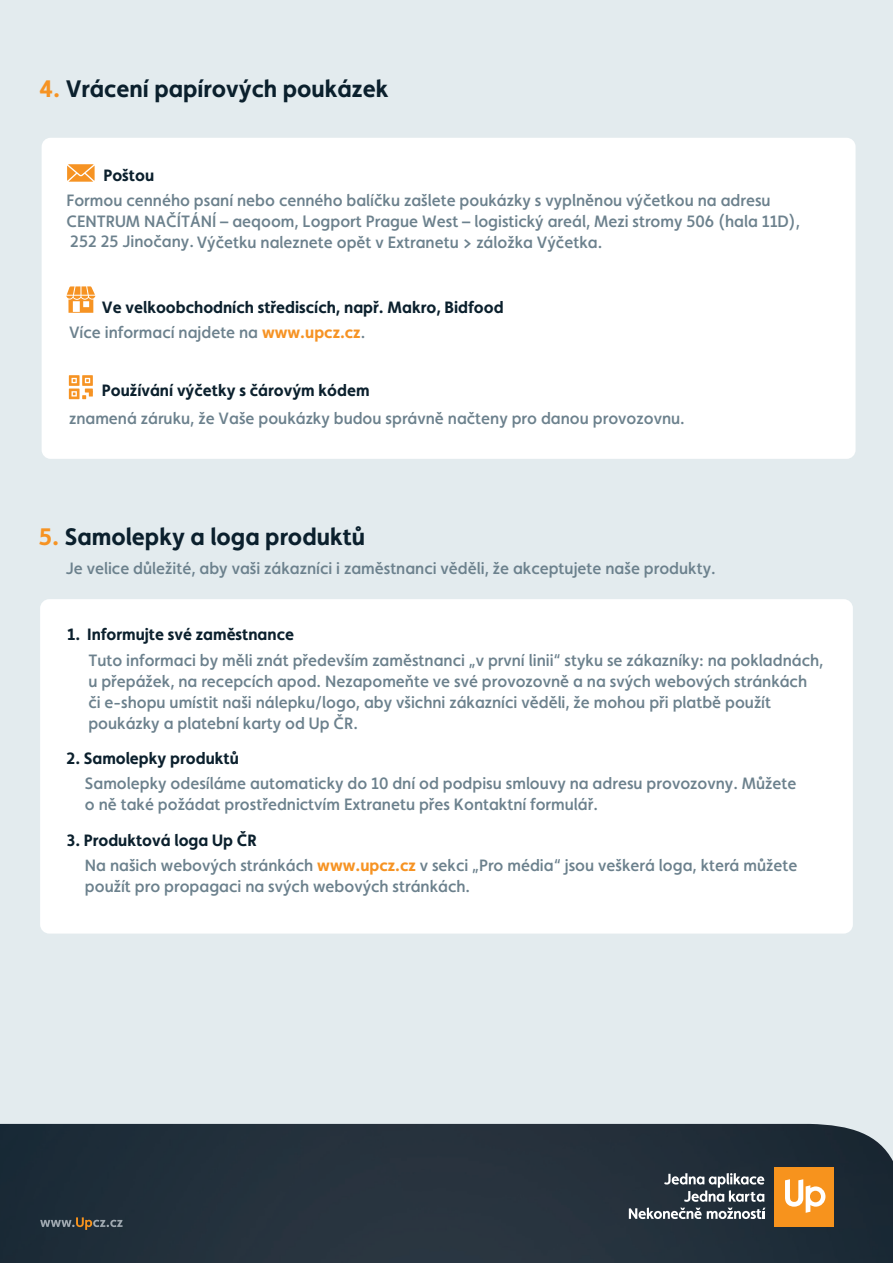
<style>
.page{position:relative;width:893px;height:1263px;background:#e3ebee}
.page>*{position:absolute;margin:0;border:0;box-sizing:border-box;transform-origin:0 0}
.t1{font:700 24px "Faricy New";color:#0b202d}
.t2{font:500 16.5px/21px "Faricy New";color:#6c818d}
.t3{font:700 16.5px/25.3px "Faricy New";color:#0b202d}
.s1{color:#f69323}
.s2{font-weight:500;color:#6c818d}
.s3{color:#f69324}
.s4{font-weight:700;color:#0b202d}
.s5{font-weight:700;color:#f69323}
</style>
<div class="page">
<img style="left:0;top:1124px;width:893px;height:139px">
<div style="left:775px;top:1167px;width:59px;height:59px;background:#f7931d"></div>
<svg style="left:785px;top:1179px;width:40px;height:34px"></svg>
<svg style="left:629px;top:1173px;width:136px;height:46px;background:#576169"></svg>
<div style="left:42px;top:138px;width:813px;height:321px;background:#fff;border-radius:9px"></div>
<div style="left:40px;top:599px;width:813px;height:334px;background:#fff;border-radius:9px"></div>
<svg style="left:67px;top:164px;width:28px;height:18px"></svg>
<svg style="left:66px;top:286px;width:29px;height:27px"></svg>
<svg style="left:40px;top:1217px;width:83px;height:13px"></svg>
<svg style="left:69px;top:375px;width:24px;height:24px"></svg>
<h1 class="t1" style="left:39px;top:74px;width:351px"><span class="s1">4.</span> Vrácení papírových poukázek</h1>
<p class="t3" style="left:103px;top:162px;width:52px">Poštou</p>
<p class="t2" style="left:66px;top:190px;width:735px">Formou cenného psaní nebo cenného balíčku zašlete poukázky s vyplněnou výčetkou na adresu<br>CENTRUM NAČÍTÁNÍ – aeqoom, Logport Prague West – logistický areál, Mezi stromy 506 (hala 11D),<br>252 25 Jinočany. Výčetku naleznete opět v Extranetu &gt; záložka Výčetka.</p>
<p class="t3" style="left:69px;top:294px;width:436px;text-indent:33px">Ve velkoobchodních střediscích, např. Makro, Bidfood<br><span class="s2">Více informací najdete na</span> <span class="s3">www.upcz.cz</span><span class="s2">.</span></p>
<p class="t3" style="left:102px;top:378px;width:269px">Používání výčetky s čárovým kódem</p>
<p class="t2" style="left:69px;top:407px;width:617px">znamená záruku, že Vaše poukázky budou správně načteny pro danou provozovnu.</p>
<h1 class="t1" style="left:39px;top:522px;width:328px"><span class="s1">5.</span> Samolepky a loga produktů</h1>
<p class="t2" style="left:66px;top:558px;width:651px">Je velice důležité, aby vaši zákazníci i zaměstnanci věděli, že akceptujete naše produkty.</p>
<p class="t3" style="left:67px;top:621px;width:228px">1. Informujte své zaměstnance</p>
<p class="t2" style="left:88px;top:650px;width:737px">Tuto informaci by měli znát především zaměstnanci „v první linii“ styku se zákazníky: na pokladnách, u přepážek, na recepcích apod. Nezapomeňte ve své provozovně a na svých webových stránkách či e-shopu umístit naši nálepku/logo, aby všichni zákazníci věděli, že mohou při platbě použít poukázky a platební karty od Up ČR.</p>
<p class="t3" style="left:66px;top:746px;width:174px">2. Samolepky produktů</p>
<p class="t2" style="left:85px;top:773px;width:713px">Samolepky odesíláme automaticky do 10 dní od podpisu smlouvy na adresu provozovny. Můžete o ně také požádat prostřednictvím Extranetu přes Kontaktní formulář.</p>
<p class="t2" style="left:85px;top:828px;width:714px;line-height:24.6px;text-indent:-18px"><span class="s4">3. Produktová loga Up ČR<br></span>Na našich webových stránkách <span class="s5">www.upcz.cz</span> v sekci „Pro média“ jsou veškerá loga, která můžete</p>
<p class="t2" style="left:85px;top:875px;width:387px">použít pro propagaci na svých webových stránkách.</p>
</div>
